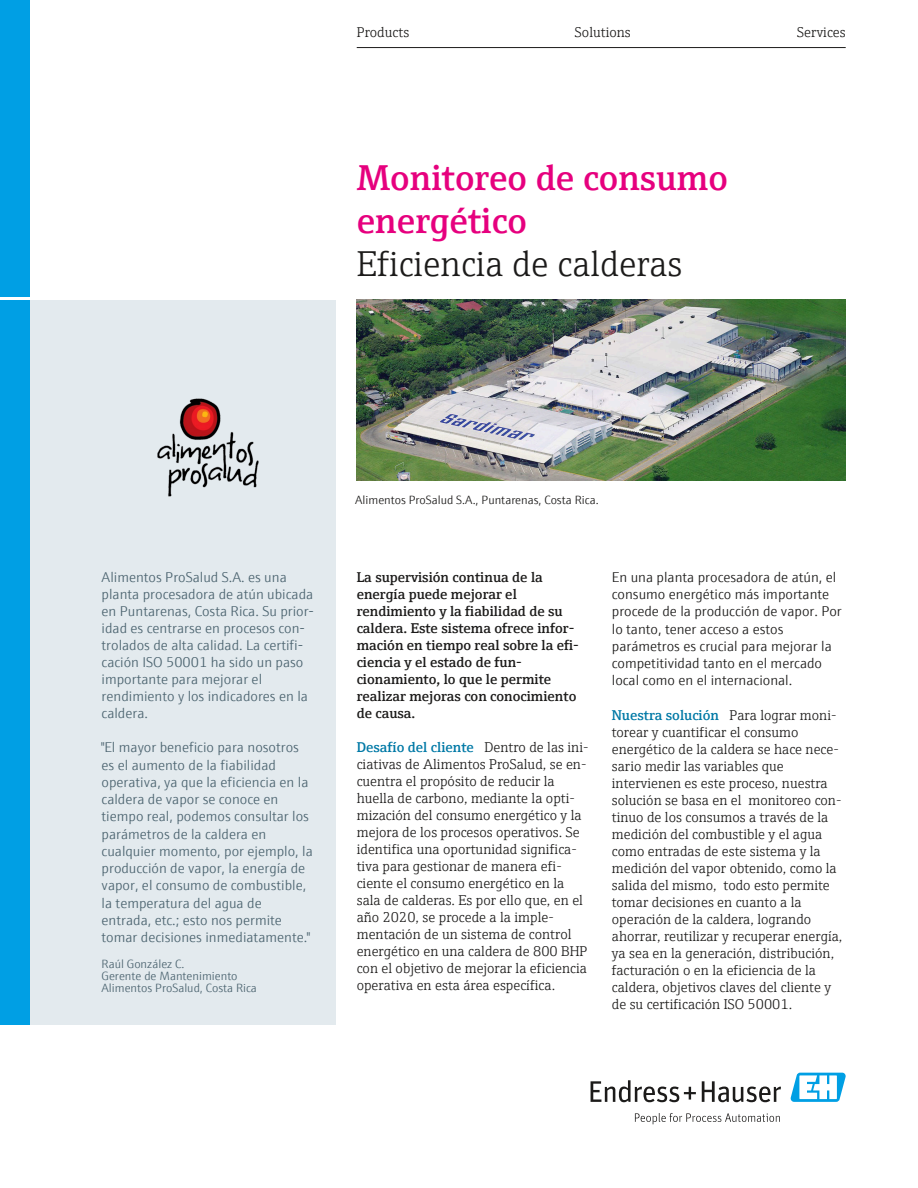
<style>
.page{position:relative;width:918px;height:1188px;background:#fff}
.page>*{position:absolute;margin:0;border:0;box-sizing:border-box;transform-origin:0 0}
.t1{font:600 36px "E+H Serif";color:#e6007e}
.t2{font:300 36px "E+H Serif";color:#1c1b1a}
.t3{font:300 14.25px "E+H Serif";color:#1c1b1a}
.t4{font:300 14.25px "E+H Sans";color:#4b636f}
.t5{font:600 14.25px "E+H Serif";color:#1c1b1a}
.t6{font:300 14.25px "E+H Sans";color:#1c1b1a}
.t7{font:600 14.25px "E+H Serif";color:#0079a6}
.t8{font:300 12px "E+H Sans";color:#4b636f}
.t9{font:300 12px "E+H Sans";color:#1c1b1a}
</style>
<div class="page">
<div style="left:0;top:0;width:30px;height:297px;background:#009fe4"></div>
<svg style="left:591px;top:1080px;width:105px;height:22px"></svg>
<svg style="left:702px;top:1081px;width:79px;height:21px"></svg>
<svg style="left:635px;top:1113px;width:145px;height:11px"></svg>
<svg style="left:790px;top:1073px;width:56px;height:29px"></svg>
<div style="left:0;top:300px;width:30px;height:725px;background:#009fe4"></div>
<hr style="left:357px;top:47px;width:489px;height:1px;background:#1c1b1a">
<div style="left:30px;top:300px;width:305px;height:725px;background:#e3eaee"></div>
<img style="left:157px;top:398px;width:102px;height:99px">
<img style="left:357px;top:300px;width:489px;height:180px">
<p class="t3" style="left:357px;top:25px;width:54px">Products</p>
<p class="t3" style="left:575px;top:25px;width:57px">Solutions</p>
<p class="t3" style="left:797px;top:25px;width:50px">Services</p>
<p class="t1" style="left:357px;top:161px;width:373px">Monitoreo de consumo</p>
<p class="t1" style="left:357px;top:204px;width:172px">energético</p>
<p class="t2" style="left:357px;top:247px;width:327px">Eficiencia de calderas</p>
<p class="t4" style="left:102px;top:571px;width:187px">Alimentos ProSalud S.A. es una</p>
<p class="t4" style="left:102px;top:588px;width:213px">planta procesadora de atún ubicada</p>
<p class="t4" style="left:102px;top:605px;width:214px">en Puntarenas, Costa Rica. Su prior-</p>
<p class="t4" style="left:102px;top:622px;width:205px">idad es centrarse en procesos con-</p>
<p class="t4" style="left:102px;top:639px;width:203px">trolados de alta calidad. La certifi-</p>
<p class="t4" style="left:102px;top:656px;width:203px">cación ISO 50001 ha sido un paso</p>
<p class="t4" style="left:102px;top:673px;width:162px">importante para mejorar el</p>
<p class="t4" style="left:102px;top:690px;width:208px">rendimiento y los indicadores en la</p>
<p class="t4" style="left:102px;top:707px;width:48px">caldera.</p>
<p class="t4" style="left:102px;top:741px;width:199px">"El mayor beneficio para nosotros</p>
<p class="t4" style="left:102px;top:758px;width:176px">es el aumento de la fiabilidad</p>
<p class="t4" style="left:102px;top:775px;width:208px">operativa, ya que la eficiencia en la</p>
<p class="t4" style="left:102px;top:793px;width:178px">caldera de vapor se conoce en</p>
<p class="t4" style="left:102px;top:810px;width:209px">tiempo real, podemos consultar los</p>
<p class="t4" style="left:102px;top:827px;width:166px">parámetros de la caldera en</p>
<p class="t4" style="left:102px;top:844px;width:213px">cualquier momento, por ejemplo, la</p>
<p class="t4" style="left:102px;top:862px;width:205px">producción de vapor, la energía de</p>
<p class="t4" style="left:102px;top:879px;width:206px">vapor, el consumo de combustible,</p>
<p class="t4" style="left:102px;top:896px;width:162px">la temperatura del agua de</p>
<p class="t4" style="left:102px;top:913px;width:182px">entrada, etc.; esto nos permite</p>
<p class="t4" style="left:102px;top:931px;width:210px">tomar decisiones inmediatamente."</p>
<p class="t8" style="left:102px;top:959px;width:84px">Raúl González C.</p>
<p class="t8" style="left:102px;top:971px;width:138px">Gerente de Mantenimiento</p>
<p class="t8" style="left:102px;top:983px;width:157px">Alimentos ProSalud, Costa Rica</p>
<p class="t9" style="left:355px;top:494px;width:245px">Alimentos ProSalud S.A., Puntarenas, Costa Rica.</p>
<p class="t5" style="left:357px;top:571px;width:188px">La supervisión continua de la</p>
<p class="t5" style="left:357px;top:588px;width:162px">energía puede mejorar el</p>
<p class="t5" style="left:357px;top:605px;width:207px">rendimiento y la fiabilidad de su</p>
<p class="t5" style="left:357px;top:622px;width:219px">caldera. Este sistema ofrece infor-</p>
<p class="t5" style="left:357px;top:639px;width:224px">mación en tiempo real sobre la efi-</p>
<p class="t5" style="left:357px;top:656px;width:167px">ciencia y el estado de fun-</p>
<p class="t5" style="left:357px;top:673px;width:196px">cionamiento, lo que le permite</p>
<p class="t5" style="left:357px;top:690px;width:221px">realizar mejoras con conocimiento</p>
<p class="t5" style="left:357px;top:707px;width:60px">de causa.</p>
<p class="t7" style="left:357px;top:741px;width:119px">Desafío del cliente</p>
<p class="t3" style="left:484px;top:741px;width:106px">Dentro de las ini-</p>
<p class="t3" style="left:357px;top:758px;width:231px">ciativas de Alimentos ProSalud, se en-</p>
<p class="t3" style="left:357px;top:775px;width:200px">cuentra el propósito de reducir la</p>
<p class="t3" style="left:357px;top:792px;width:220px">huella de carbono, mediante la opti-</p>
<p class="t3" style="left:357px;top:809px;width:226px">mización del consumo energético y la</p>
<p class="t3" style="left:357px;top:826px;width:224px">mejora de los procesos operativos. Se</p>
<p class="t3" style="left:357px;top:843px;width:222px">identifica una oportunidad significa-</p>
<p class="t3" style="left:357px;top:860px;width:207px">tiva para gestionar de manera efi-</p>
<p class="t3" style="left:357px;top:877px;width:209px">ciente el consumo energético en la</p>
<p class="t3" style="left:357px;top:894px;width:228px">sala de calderas. Es por ello que, en el</p>
<p class="t3" style="left:357px;top:911px;width:199px">año 2020, se procede a la imple-</p>
<p class="t3" style="left:357px;top:928px;width:216px">mentación de un sistema de control</p>
<p class="t3" style="left:357px;top:945px;width:232px">energético en una caldera de 800 BHP</p>
<p class="t3" style="left:357px;top:962px;width:232px">con el objetivo de mejorar la eficiencia</p>
<p class="t3" style="left:357px;top:979px;width:200px">operativa en esta área específica.</p>
<p class="t6" style="left:612px;top:571px;width:226px">En una planta procesadora de atún, el</p>
<p class="t6" style="left:612px;top:588px;width:219px">consumo energético más importante</p>
<p class="t6" style="left:612px;top:605px;width:231px">procede de la producción de vapor. Por</p>
<p class="t6" style="left:612px;top:622px;width:173px">lo tanto, tener acceso a estos</p>
<p class="t6" style="left:612px;top:640px;width:222px">parámetros es crucial para mejorar la</p>
<p class="t6" style="left:612px;top:657px;width:212px">competitividad tanto en el mercado</p>
<p class="t6" style="left:612px;top:674px;width:182px">local como en el internacional.</p>
<p class="t7" style="left:612px;top:708px;width:109px">Nuestra solución</p>
<p class="t3" style="left:730px;top:708px;width:108px">Para lograr moni-</p>
<p class="t3" style="left:612px;top:725px;width:188px">torear y cuantificar el consumo</p>
<p class="t3" style="left:612px;top:742px;width:229px">energético de la caldera se hace nece-</p>
<p class="t3" style="left:612px;top:759px;width:173px">sario medir las variables que</p>
<p class="t3" style="left:612px;top:776px;width:217px">intervienen es este proceso, nuestra</p>
<p class="t3" style="left:612px;top:793px;width:231px">solución se basa en el monitoreo con-</p>
<p class="t3" style="left:612px;top:810px;width:218px">tinuo de los consumos a través de la</p>
<p class="t3" style="left:612px;top:827px;width:212px">medición del combustible y el agua</p>
<p class="t3" style="left:612px;top:844px;width:210px">como entradas de este sistema y la</p>
<p class="t3" style="left:612px;top:861px;width:226px">medición del vapor obtenido, como la</p>
<p class="t3" style="left:612px;top:878px;width:219px">salida del mismo, todo esto permite</p>
<p class="t3" style="left:612px;top:895px;width:191px">tomar decisiones en cuanto a la</p>
<p class="t3" style="left:612px;top:912px;width:201px">operación de la caldera, logrando</p>
<p class="t3" style="left:612px;top:929px;width:232px">ahorrar, reutilizar y recuperar energía,</p>
<p class="t3" style="left:612px;top:946px;width:224px">ya sea en la generación, distribución,</p>
<p class="t3" style="left:612px;top:963px;width:206px">facturación o en la eficiencia de la</p>
<p class="t3" style="left:612px;top:980px;width:221px">caldera, objetivos claves del cliente y</p>
<p class="t3" style="left:612px;top:997px;width:182px">de su certificación ISO 50001.</p>
</div>
